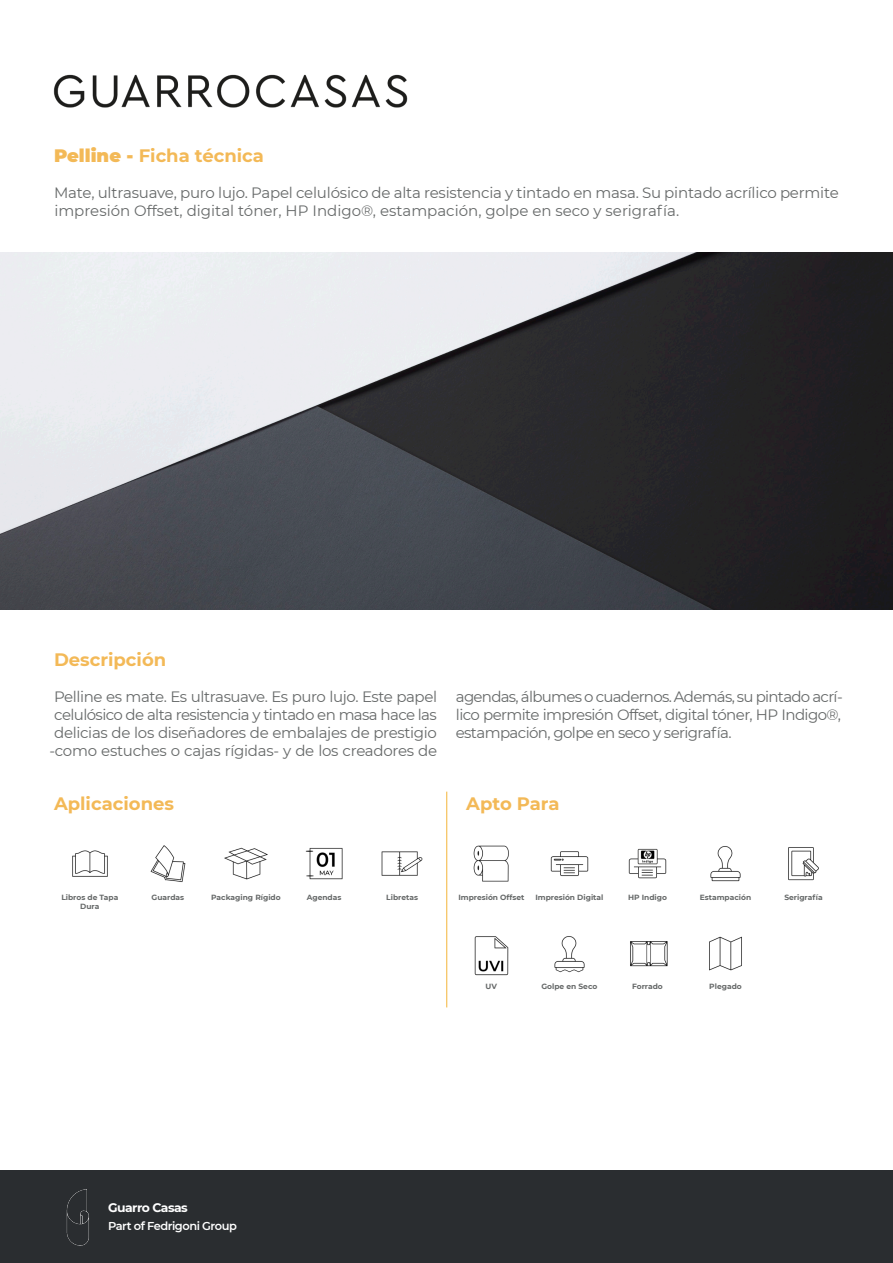
<style>
.page{position:relative;width:893px;height:1263px;background:#fff}
.page>*{position:absolute;margin:0;border:0;box-sizing:border-box;transform-origin:0 0}
.t1{font:700 18px "Montserrat";color:#f3b957}
.Estilo_Ficha_técnica{font:15px/18px "Montserrat";letter-spacing:-.025em;color:#666969}
.t2{font:700 12.3px "Montserrat";letter-spacing:-.04em;color:#fff}
.t3{font:600 11.4px "Montserrat";letter-spacing:-.04em;color:#fff}
.t4{font:700 7.5px/9px "Montserrat";color:#666969;text-align:center}
.s1{font-weight:900}
</style>
<div class="page">
<div style="left:0;top:1170px;width:893px;height:93px;background:#2a2d30"></div>
<img style="left:66px;top:1189px;width:23px;height:57px">
<img style="left:53px;top:74px;width:355px;height:34px">
<img style="left:0;top:252px;width:893px;height:357px">
<hr style="left:446px;top:792px;width:1px;height:215px;background:#f5bd4f">
<img style="left:72px;top:850px;width:36px;height:27px">
<img style="left:224px;top:847px;width:44px;height:33px">
<img style="left:150px;top:845px;width:36px;height:37px">
<img style="left:305px;top:847px;width:38px;height:33px">
<img style="left:381px;top:851px;width:42px;height:25px">
<img style="left:473px;top:845px;width:36px;height:37px">
<img style="left:474px;top:936px;width:35px;height:40px">
<img style="left:628px;top:848px;width:39px;height:31px">
<img style="left:630px;top:941px;width:38px;height:26px">
<img style="left:550px;top:851px;width:39px;height:26px">
<img style="left:554px;top:936px;width:31px;height:37px">
<img style="left:710px;top:846px;width:31px;height:36px">
<img style="left:709px;top:936px;width:33px;height:35px">
<img style="left:788px;top:847px;width:31px;height:34px">
<p class="t1" style="left:54px;top:143px;width:212px"><span class="s1">Pelline -</span> Ficha técnica</p>
<p class="Estilo_Ficha_técnica" style="left:54px;top:183px;width:786px">Mate, ultrasuave, puro lujo. Papel celulósico de alta resistencia y tintado en masa. Su pintado acrílico permite impresión Offset, digital tóner, HP Indigo®, estampación, golpe en seco y serigrafía.</p>
<p class="t1" style="left:54px;top:647px;width:114px">Descripción</p>
<p class="Estilo_Ficha_técnica" style="left:49px;top:687px;width:389px;text-align:center">Pelline es mate. Es ultrasuave. Es puro lujo. Este papel celulósico de alta resistencia y tintado en masa hace las delicias de los diseñadores de embalajes de prestigio -como estuches o cajas rígidas- y de los creadores de</p>
<p class="Estilo_Ficha_técnica" style="left:456px;top:687px;width:389px">agendas, álbumes o cuadernos. Además, su pintado acrí&shy;lico permite impresión Offset, digital tóner, HP Indigo®, estampación, golpe en seco y serigrafía.</p>
<p class="t1" style="left:54px;top:790px;width:122px">Aplicaciones</p>
<p class="t1" style="left:466px;top:790px;width:95px">Apto Para</p>
<p class="t4" style="left:61px;top:892px;width:58px">Libros de Tapa<br>Dura</p>
<p class="t4" style="left:152px;top:892px;width:34px">Guardas</p>
<p class="t4" style="left:211px;top:892px;width:71px">Packaging Rígido</p>
<p class="t4" style="left:307px;top:892px;width:36px">Agendas</p>
<p class="t4" style="left:386px;top:892px;width:33px">Libretas</p>
<p class="t4" style="left:458px;top:892px;width:67px">Impresión Offset</p>
<p class="t4" style="left:535px;top:892px;width:69px">Impresión Digital</p>
<p class="t4" style="left:628px;top:892px;width:40px">HP Indigo</p>
<p class="t4" style="left:700px;top:892px;width:53px">Estampación</p>
<p class="t4" style="left:784px;top:892px;width:40px">Serigrafía</p>
<p class="t4" style="left:486px;top:982px;width:13px">UV</p>
<p class="t4" style="left:541px;top:982px;width:57px">Golpe en Seco</p>
<p class="t4" style="left:632px;top:982px;width:32px">Forrado</p>
<p class="t4" style="left:709px;top:982px;width:34px">Plegado</p>
<p class="t2" style="left:108px;top:1199px;width:81px">Guarro Casas</p>
<p class="t3" style="left:108px;top:1218px;width:130px">Part of Fedrigoni Group</p>
</div>
